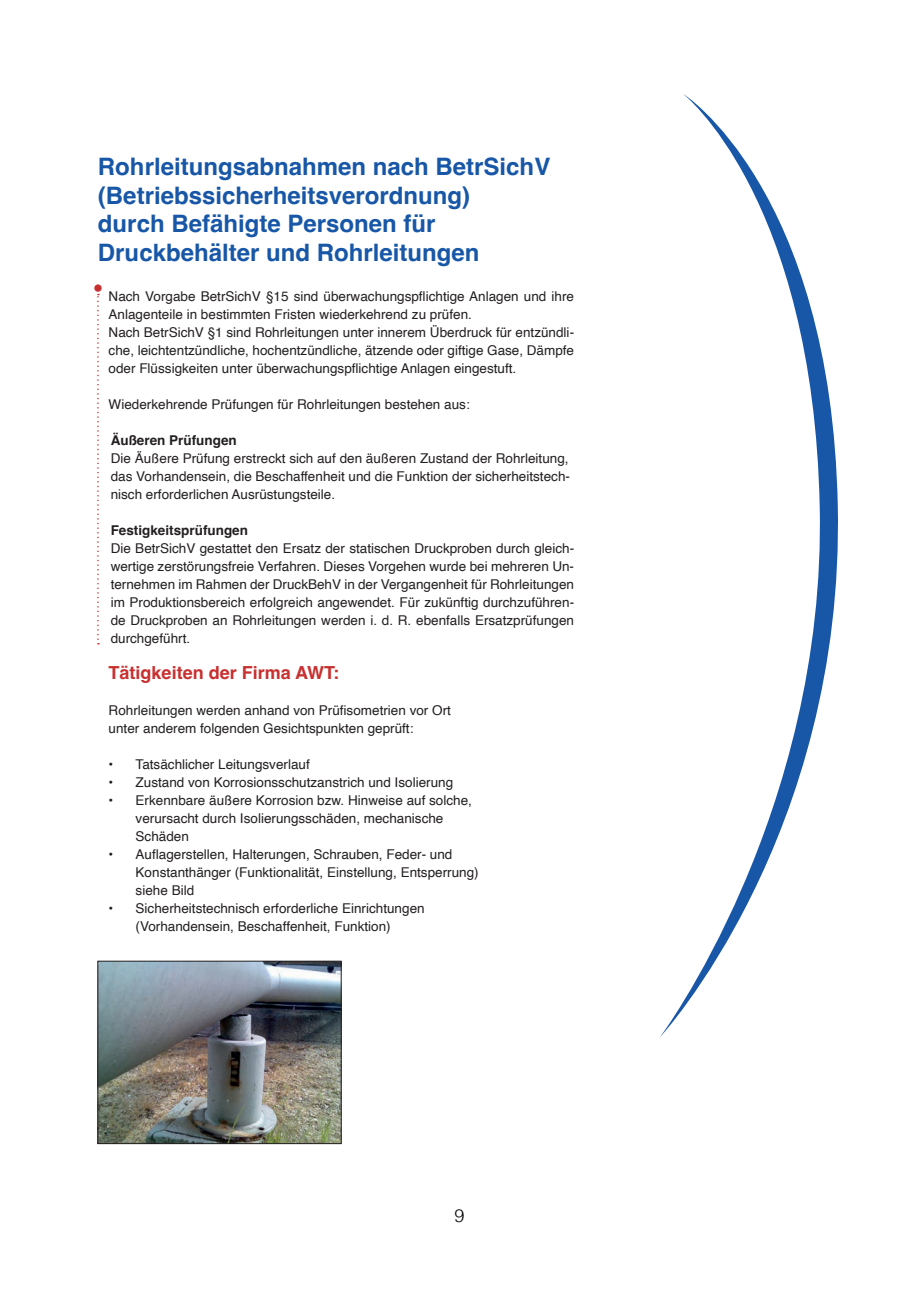
<style>
.page{position:relative;width:919px;height:1289px;background:#fff}
.page>*{position:absolute;margin:0;border:0;box-sizing:border-box;transform-origin:0 0}
.t1{font:700 24px/28.8px "Helvetica";color:#1857a7}
.t2{font:700 18px "Helvetica";color:#c83030}
.t3{font:300 18px "Helvetica";color:#000}
.t4{font:13.5px/18px "Helvetica";color:#231f20}
.t5{font:700 13.5px "Helvetica";color:#231f20}
</style>
<div class="page">
<svg style="left:660px;top:94px;width:178px;height:943px"></svg>
<img style="left:100px;top:962px;width:239px;height:179px">
<div style="left:98px;top:960px;width:243px;height:183px;border:1px solid #231f20"></div>
<svg style="left:97px;top:294px;width:2px;height:350px"></svg>
<div style="left:94px;top:284px;width:8px;height:8px;background:#c83030;border-radius:50%"></div>
<h1 class="t1" style="left:98px;top:155px;width:454px">Rohrleitungsabnahmen nach BetrSichV (Betriebssicherheitsverordnung)<br>durch Befähigte Personen für Druckbehälter und Rohrleitungen</h1>
<p class="t4" style="left:109px;top:287px;width:467px">Nach Vorgabe BetrSichV §15 sind überwachungspflichtige Anlagen und ihre Anlagenteile in bestimmten Fristen wiederkehrend zu prüfen.<br>Nach BetrSichV §1 sind Rohrleitungen unter innerem Überdruck für entzündli&shy;che, leichtentzündliche, hochentzündliche, ätzende oder giftige Gase, Dämpfe oder Flüssigkeiten unter überwachungspflichtige Anlagen eingestuft.</p>
<p class="t4" style="left:109px;top:395px;width:362px">Wiederkehrende Prüfungen für Rohrleitungen bestehen aus:</p>
<p class="t5" style="left:111px;top:432px;width:128px">Äußeren Prüfungen</p>
<p class="t4" style="left:111px;top:449px;width:461px;text-align:justify">Die Äußere Prüfung erstreckt sich auf den äußeren Zustand der Rohrleitung, das Vorhandensein, die Beschaffenheit und die Funktion der sicherheitstech&shy;nisch erforderlichen Ausrüstungsteile.</p>
<p class="t5" style="left:111px;top:522px;width:139px">Festigkeitsprüfungen</p>
<p class="t4" style="left:111px;top:539px;width:465px;text-align:justify">Die BetrSichV gestattet den Ersatz der statischen Druckproben durch gleich&shy;wertige zerstörungsfreie Verfahren. Dieses Vorgehen wurde bei mehreren Un&shy;ternehmen im Rahmen der DruckBehV in der Vergangenheit für Rohrleitungen im Produktionsbereich erfolgreich angewendet. Für zukünftig durchzuführen&shy;de Druckproben an Rohrleitungen werden i. d. R. ebenfalls Ersatzprüfungen durchgeführt.</p>
<h2 class="t2" style="left:109px;top:661px;width:232px">Tätigkeiten der Firma AWT:</h2>
<p class="t4" style="left:109px;top:701px;width:344px">Rohrleitungen werden anhand von Prüfisometrien vor Ort unter anderem folgenden Gesichtspunkten geprüft:</p>
<p class="t4" style="left:109px;top:755px;width:203px">• Tatsächlicher Leitungsverlauf</p>
<p class="t4" style="left:109px;top:773px;width:346px">• Zustand von Korrosionsschutzanstrich und Isolierung</p>
<p class="t4" style="left:136px;top:791px;width:338px;text-indent:-27px">• Erkennbare äußere Korrosion bzw. Hinweise auf solche, verursacht durch Isolierungsschäden, mechanische<br>Schäden</p>
<p class="t4" style="left:136px;top:845px;width:344px;text-indent:-27px">• Auflagerstellen, Halterungen, Schrauben, Feder- und<br>Konstanthänger (Funktionalität, Einstellung, Entsperrung) siehe Bild</p>
<p class="t4" style="left:109px;top:899px;width:317px;text-align:center">• Sicherheitstechnisch erforderliche Einrichtungen (Vorhandensein, Beschaffenheit, Funktion)</p>
<h2 class="t3" style="left:454px;top:1200px;width:12px">9</h2>
</div>
